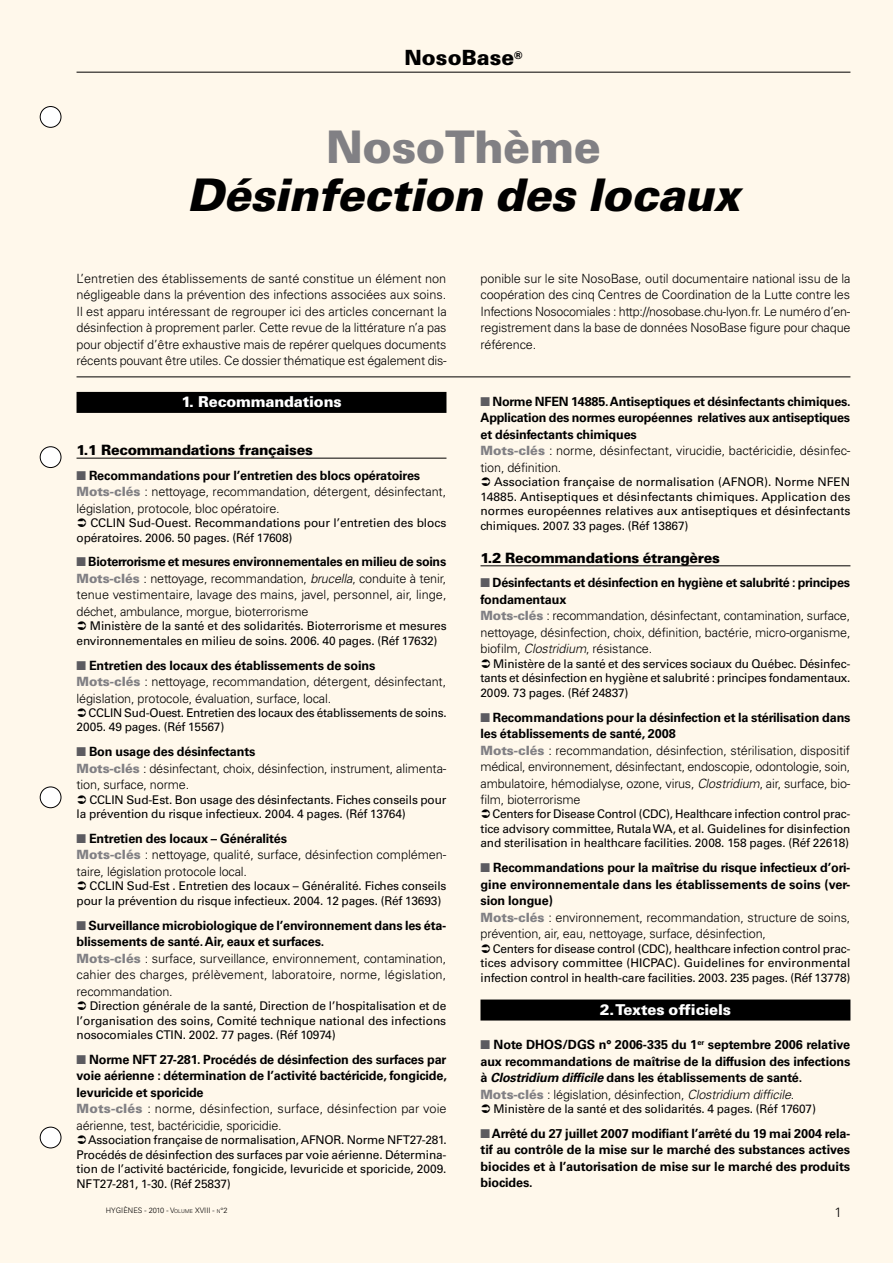
<style>
.page{position:relative;width:893px;height:1263px;background:#fff8eb}
.page>*{position:absolute;margin:0;border:0;box-sizing:border-box;transform-origin:0 0}
.t1{font:italic 900 45px "Univers LT Std";letter-spacing:-.015em;color:#000}
.t2{font:900 45px "Univers LT Std";letter-spacing:-.015em;color:#818084}
.t3{font:900 21px "Univers LT Std";color:#000}
.t4{font:900 15px "Univers LT Std";letter-spacing:-.015em;color:#fff}
.t5{font:900 14.25px "Univers LT Std";letter-spacing:-.025em;color:#000}
.t6{font:300 13.5px "Univers LT Std";color:#000}
.t7{font:300 12.75px/16.5px "Univers LT Std";letter-spacing:-.01em;color:#000}
.t8{font:700 12.75px/16.5px "Univers LT Std";letter-spacing:-.01em;color:#000}
.t9{font:12px/14.4px "Univers LT Std";letter-spacing:-.01em;color:#000;text-align:justify}
.t10{font:300 7.5px "Univers LT Std";color:#000}
.s1{color:#5c5b60}
.s2{font-weight:700}
.s3{font-weight:900;color:#818084}
.s4{font-style:italic}
.s5{font-weight:300}
.s6{font-weight:300;font-style:italic}
.s7{font-size:5.25px}
</style>
<div class="page">
<div style="left:40px;top:107px;width:21px;height:20px;background:#fff;border-radius:50%"></div>
<div style="left:40px;top:106px;width:21px;height:22px;border:1px solid #000;border-radius:50%"></div>
<div style="left:40px;top:447px;width:21px;height:20px;background:#fff;border-radius:50%"></div>
<div style="left:40px;top:446px;width:21px;height:22px;border:1px solid #000;border-radius:50%"></div>
<div style="left:40px;top:787px;width:21px;height:21px;background:#fff;border-radius:50%"></div>
<div style="left:40px;top:787px;width:21px;height:21px;border:1px solid #000;border-radius:50%"></div>
<div style="left:40px;top:1127px;width:21px;height:21px;background:#fff;border-radius:50%"></div>
<div style="left:40px;top:1127px;width:21px;height:21px;border:1px solid #000;border-radius:50%"></div>
<hr style="left:77px;top:72px;width:773px;height:1px;background:#000">
<div style="left:77px;top:392px;width:369px;height:21px;background:#000"></div>
<hr style="left:77px;top:458px;width:369px;height:1px;background:#000">
<hr style="left:480px;top:565px;width:370px;height:1px;background:#000">
<div style="left:480px;top:999px;width:370px;height:21px;background:#000"></div>
<hr style="left:77px;top:377px;width:773px;height:1px;background:#000">
<h2 class="t3" style="left:404px;top:44px;width:120px">NosoBase<sup>®</sup></h2>
<h1 class="t2" style="left:326px;top:119px;width:277px">NosoThème</h1>
<h1 class="t1" style="left:187px;top:167px;width:555px">Désinfection des locaux</h1>
<p class="t7" style="left:77px;top:270px;width:372px;text-align:justify">L’entretien des établissements de santé constitue un élément non négligeable dans la prévention des infections associées aux soins.<br>Il est apparu intéressant de regrouper ici des articles concernant la désinfection à proprement parler. Cette revue de la littérature n’a pas pour objectif d’être exhaustive mais de repérer quelques documents récents pouvant être utiles. Ce dossier thématique est également dis-</p>
<p class="t7" style="left:480px;top:270px;width:372px;text-align:justify">ponible sur le site NosoBase, outil documentaire national issu de la coopération des cinq Centres de Coordination de la Lutte contre les Infections Nosocomiales : http://nosobase.chu-lyon.fr. Le numéro d’en&shy;registrement dans la base de données NosoBase figure pour chaque référence.</p>
<p class="t4" style="left:181px;top:392px;width:162px">1. Recommandations</p>
<p class="t5" style="left:77px;top:441px;width:238px">1.1 Recommandations françaises</p>
<p class="t7" style="left:77px;top:467px;width:371px"><span class="s1">■</span> <span class="s2">Recommandations pour l’entretien des blocs opératoires<br></span><span class="s3">Mots-clés</span> : nettoyage, recommandation, détergent, désinfectant, législation, protocole, bloc opératoire.</p>
<p class="t9" style="left:77px;top:516px;width:371px;text-indent:14px">CCLIN Sud-Ouest. Recommandations pour l’entretien des blocs opératoires. 2006. 50 pages. (Réf 17608)</p>
<p class="t7" style="left:77px;top:554px;width:371px;text-align:justify"><span class="s1">■</span> <span class="s2">Bioterrorisme et mesures environnementales en milieu de soins </span><span class="s3">Mots-clés</span> : nettoyage, recommandation, <span class="s4">brucella</span>, conduite à tenir, tenue vestimentaire, lavage des mains, javel, personnel, air, linge, déchet, ambulance, morgue, bioterrorisme</p>
<p class="t9" style="left:77px;top:619px;width:372px;text-indent:13px">Ministère de la santé et des solidarités. Bioterrorisme et mesures environnementales en milieu de soins. 2006. 40 pages. (Réf 17632)</p>
<p class="t7" style="left:77px;top:657px;width:371px"><span class="s1">■</span> <span class="s2">Entretien des locaux des établissements de soins<br></span><span class="s3">Mots-clés</span> : nettoyage, recommandation, détergent, désinfectant, législation, protocole, évaluation, surface, local.</p>
<p class="t9" style="left:77px;top:706px;width:372px;text-indent:12px">CCLIN Sud-Ouest. Entretien des locaux des établissements de soins.<br>2005. 49 pages. (Réf 15567)</p>
<p class="t7" style="left:77px;top:743px;width:371px"><span class="s1">■</span> <span class="s2">Bon usage des désinfectants<br></span><span class="s3">Mots-clés</span> : désinfectant, choix, désinfection, instrument, alimenta&shy;tion, surface, norme.</p>
<p class="t9" style="left:77px;top:792px;width:371px;text-indent:13px">CCLIN Sud-Est. Bon usage des désinfectants. Fiches conseils pour la prévention du risque infectieux. 2004. 4 pages. (Réf 13764)</p>
<p class="t7" style="left:77px;top:830px;width:371px"><span class="s1">■</span> <span class="s2">Entretien des locaux – Généralités<br></span><span class="s3">Mots-clés</span> : nettoyage, qualité, surface, désinfection complémen&shy;taire, législation protocole local.</p>
<p class="t9" style="left:77px;top:879px;width:372px;text-indent:13px">CCLIN Sud-Est . Entretien des locaux – Généralité. Fiches conseils pour la prévention du risque infectieux. 2004. 12 pages. (Réf 13693)</p>
<p class="t7" style="left:77px;top:917px;width:371px"><span class="s1">■</span> <span class="s2">Surveillance microbiologique de l’environnement dans les éta&shy;blissements de santé. Air, eaux et surfaces.<br></span><span class="s3">Mots-clés</span> : surface, surveillance, environnement, contamination, cahier des charges, prélèvement, laboratoire, norme, législation, recommandation.</p>
<p class="t9" style="left:77px;top:999px;width:371px;text-indent:13px">Direction générale de la santé, Direction de l’hospitalisation et de l’organisation des soins, Comité technique national des infections nosocomiales CTIN. 2002. 77 pages. (Réf 10974)</p>
<p class="t8" style="left:77px;top:1051px;width:372px"><span class="s1">■</span> Norme NFT 27-281. Procédés de désinfection des surfaces par voie aérienne : détermination de l’activité bactéricide, fongicide, levuricide et sporicide<br><span class="s3">Mots-clés</span> <span class="s5">: norme, désinfection, surface, désinfection par voie aérienne, test, bactéricidie, sporicidie.</span></p>
<p class="t9" style="left:77px;top:1133px;width:372px;text-indent:12px">Association française de normalisation, AFNOR. Norme NF T27-281.<br>Procédés de désinfection des surfaces par voie aérienne. Détermina&shy;tion de l’activité bactéricide, fongicide, levuricide et sporicide, 2009.<br>NF T27-281, 1-30. (Réf 25837)</p>
<p class="t8" style="left:480px;top:393px;width:372px"><span class="s1">■</span> Norme NFEN 14885. Antiseptiques et désinfectants chimiques.<br>Application des normes européennes relatives aux antiseptiques et désinfectants chimiques<br><span class="s3">Mots-clés</span> <span class="s5">: norme, désinfectant, virucidie, bactéricidie, désinfec&shy;tion, définition.</span></p>
<p class="t9" style="left:480px;top:475px;width:372px;text-indent:14px">Association française de normalisation (AFNOR). Norme NFEN 14885. Antiseptiques et désinfectants chimiques. Application des normes européennes relatives aux antiseptiques et désinfectants chimiques. 2007. 33 pages. (Réf 13867)</p>
<p class="t5" style="left:480px;top:548px;width:241px">1.2 Recommandations étrangères</p>
<p class="t7" style="left:480px;top:575px;width:372px"><span class="s1">■</span> <span class="s2">Désinfectants et désinfection en hygiène et salubrité : principes fondamentaux<br></span><span class="s3">Mots-clés</span> : recommandation, désinfectant, contamination, surface, nettoyage, désinfection, choix, définition, bactérie, micro-organisme, biofilm, <span class="s4">Clostridium</span>, résistance.</p>
<p class="t9" style="left:480px;top:656px;width:372px;text-indent:13px">Ministère de la santé et des services sociaux du Québec. Désinfec&shy;tants et désinfection en hygiène et salubrité : principes fondamentaux.<br>2009. 73 pages. (Réf 24837)</p>
<p class="t7" style="left:480px;top:709px;width:372px"><span class="s1">■</span> <span class="s2">Recommandations pour la désinfection et la stérilisation dans les établissements de santé, 2008<br></span><span class="s3">Mots-clés</span> : recommandation, désinfection, stérilisation, dispositif médical, environnement, désinfectant, endoscopie, odontologie, soin, ambulatoire, hémodialyse, ozone, virus, <span class="s4">Clostridium</span>, air, surface, bio&shy;film, bioterrorisme</p>
<p class="t9" style="left:480px;top:807px;width:372px;text-indent:12px">Centers for Disease Control (CDC), Healthcare infection control prac&shy;tice advisory committee, Rutala WA, et al. Guidelines for disinfection and sterilisation in healthcare facilities. 2008. 158 pages. (Réf 22618)</p>
<p class="t8" style="left:480px;top:859px;width:371px"><span class="s1">■</span> Recommandations pour la maîtrise du risque infectieux d’ori&shy;gine environnementale dans les établissements de soins (ver&shy;sion longue)<br><span class="s3">Mots-clés</span> <span class="s5">: environnement, recommandation, structure de soins, prévention, air, eau, nettoyage, surface, désinfection,</span></p>
<p class="t9" style="left:480px;top:941px;width:371px;text-indent:12px">Centers for disease control (CDC), healthcare infection control prac&shy;tices advisory committee (HICPAC). Guidelines for environmental infection control in health-care facilities. 2003. 235 pages. (Réf 13778)</p>
<p class="t4" style="left:600px;top:1000px;width:133px">2. Textes officiels</p>
<p class="t8" style="left:480px;top:1036px;width:371px"><span class="s1">■</span> Note DHOS/DGS n° 2006-335 du 1<sup>er</sup> septembre 2006 relative aux recommandations de maîtrise de la diffusion des infections à <span class="s4">Clostridium difficile</span> dans les établissements de santé.<br><span class="s3">Mots-clés</span> <span class="s5">: législation, désinfection,</span> <span class="s6">Clostridium difficile</span><span class="s5">.</span></p>
<p class="t9" style="left:493px;top:1101px;width:324px">Ministère de la santé et des solidarités. 4 pages. (Réf 17607)</p>
<p class="t8" style="left:480px;top:1125px;width:371px;text-align:justify"><span class="s1">■</span> Arrêté du 27 juillet 2007 modifiant l’arrêté du 19 mai 2004 rela&shy;tif au contrôle de la mise sur le marché des substances actives biocides et à l’autorisation de mise sur le marché des produits biocides.</p>
<p class="t10" style="left:106px;top:1206px;width:123px">HYGIÈNES - 2010 - V<span class="s7">OLUME</span> XVIII - <span class="s7">N</span>°2</p>
<p class="t6" style="left:834px;top:1204px;width:9px">1</p>
</div>
